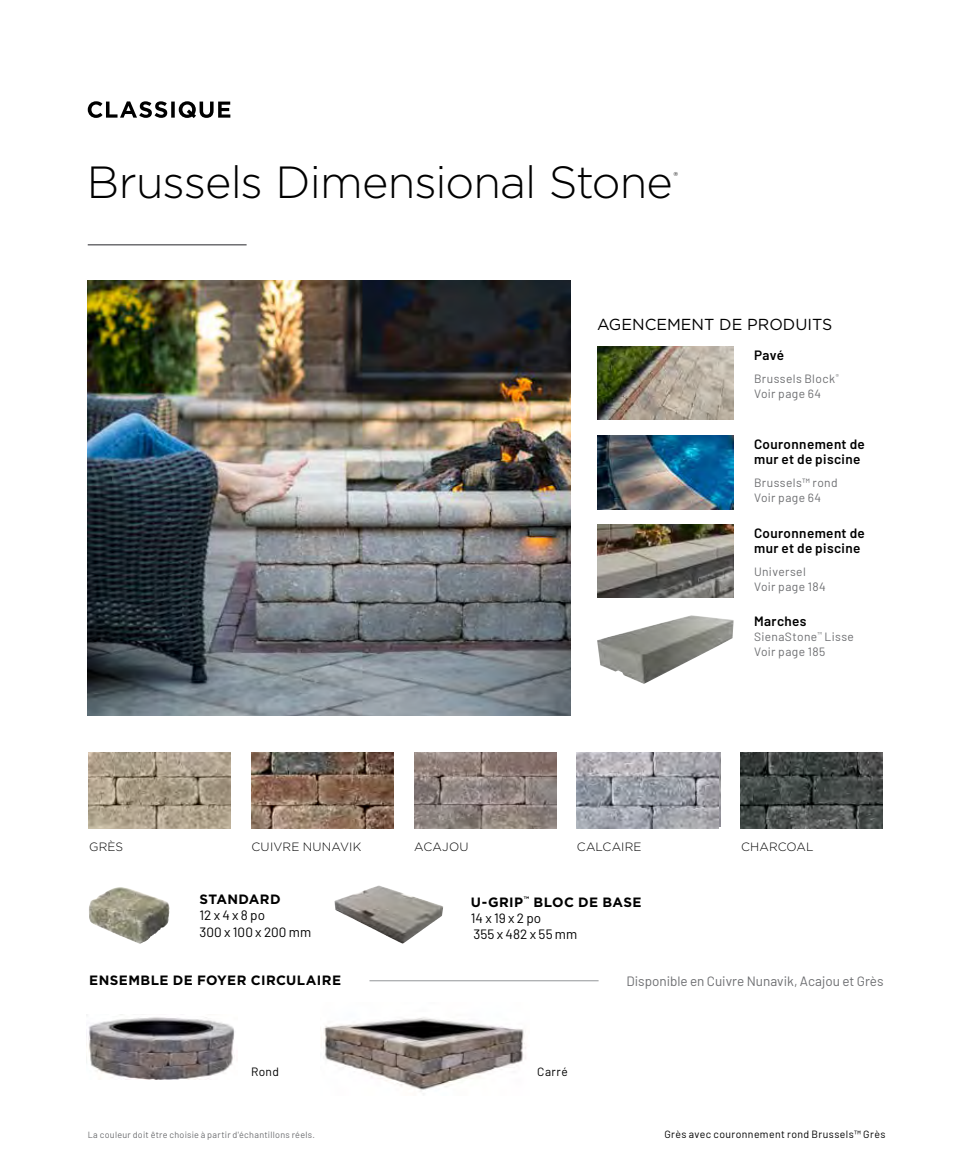
<style>
.page{position:relative;width:972px;height:1175px;background:#fff}
.page>*{position:absolute;margin:0;border:0;box-sizing:border-box;transform-origin:0 0}
.t1{font:300 45px "Gotham";letter-spacing:-.02em;color:#000}
.t2{font:15.9px "Gotham";color:#000}
.t3{font:600 13.5px/15px "Barlow";letter-spacing:.025em;color:#000}
.t4{font:700 13.5px "Gotham";letter-spacing:.03em;color:#000}
.t5{font:13.5px/16.2px "Barlow";letter-spacing:.005em;color:#000}
.t6{font:13.5px "Barlow";color:#6d6e71}
.t7{font:12px/15px "Barlow";letter-spacing:.035em;color:#6d6e71}
.t8{font:300 12px "Gotham";letter-spacing:.015em;color:#000}
.t9{font:12px "Barlow";letter-spacing:.035em;color:#000}
.t10{font:300 11.4px "Gotham";color:#000}
.t11{font:10.5px "Barlow";letter-spacing:.035em;color:#000}
.t12{font:9px "Barlow";letter-spacing:.035em;color:#6d6e71}
</style>
<div class="page">
<hr style="left:88px;top:244px;width:159px;height:1px;background:#6d6e71">
<img style="left:88px;top:280px;width:482px;height:436px">
<hr style="left:369px;top:980px;width:230px;height:1px;background:#939598">
<img style="left:334px;top:886px;width:43px;height:28px">
<img style="left:89px;top:887px;width:81px;height:56px">
<img style="left:321px;top:1017px;width:205px;height:75px">
<img style="left:86px;top:1014px;width:149px;height:65px">
<img style="left:741px;top:752px;width:142px;height:76px">
<img style="left:252px;top:752px;width:141px;height:76px">
<img style="left:577px;top:752px;width:142px;height:76px">
<img style="left:414px;top:752px;width:142px;height:76px">
<img style="left:89px;top:752px;width:142px;height:76px">
<img style="left:597px;top:436px;width:137px;height:73px">
<img style="left:597px;top:524px;width:137px;height:73px">
<img style="left:597px;top:346px;width:137px;height:74px">
<img style="left:602px;top:615px;width:89px;height:24px">
<svg style="left:88px;top:101px;width:142px;height:17px"></svg>
<h1 class="t1" style="left:87px;top:154px;width:588px">Brussels Dimensional Stone</h1>
<p class="t10" style="left:673px;top:168px;width:6px">®</p>
<h2 class="t2" style="left:597px;top:314px;width:237px">AGENCEMENT DE PRODUITS</h2>
<p class="t3" style="left:754px;top:346px;width:31px">Pavé</p>
<p class="t7" style="left:754px;top:370px;width:86px">Brussels Block<sup>®<br></sup>Voir page 64</p>
<p class="t3" style="left:754px;top:436px;width:112px">Couronnement de mur et de piscine</p>
<p class="t7" style="left:754px;top:474px;width:85px">Brussels™ rond<br>Voir page 64</p>
<p class="t3" style="left:754px;top:524px;width:112px">Couronnement de mur et de piscine</p>
<p class="t7" style="left:754px;top:563px;width:73px">Universel<br>Voir page 184</p>
<p class="t8" style="left:89px;top:839px;width:36px">GRÈS</p>
<p class="t8" style="left:252px;top:839px;width:111px">CUIVRE NUNAVIK</p>
<p class="t8" style="left:414px;top:839px;width:56px">ACAJOU</p>
<p class="t8" style="left:577px;top:839px;width:66px">CALCAIRE</p>
<p class="t4" style="left:200px;top:890px;width:83px">STANDARD</p>
<p class="t5" style="left:200px;top:906px;width:113px">12 x 4 x 8 po<br>300 x 100 x 200 mm</p>
<p class="t4" style="left:471px;top:893px;width:172px">U-GRIP<sup>™</sup> BLOC DE BASE</p>
<p class="t5" style="left:471px;top:909px;width:108px">14 x 19 x 2 po<br>355 x 482 x 55 mm</p>
<p class="t3" style="left:754px;top:613px;width:54px">Marches</p>
<p class="t7" style="left:754px;top:628px;width:101px">SienaStone<sup>™</sup> Lisse<br>Voir page 185</p>
<p class="t8" style="left:741px;top:839px;width:74px">CHARCOAL</p>
<p class="t4" style="left:89px;top:971px;width:253px">ENSEMBLE DE FOYER CIRCULAIRE</p>
<p class="t9" style="left:251px;top:1063px;width:29px">Rond</p>
<p class="t9" style="left:537px;top:1063px;width:32px">Carré</p>
<p class="t12" style="left:88px;top:1128px;width:229px">La couleur doit être choisie à partir d'échantillons réels.</p>
<p class="t6" style="left:626px;top:971px;width:259px">Disponible en Cuivre Nunavik, Acajou et Grès</p>
<p class="t11" style="left:664px;top:1127px;width:223px">Grès avec couronnement rond Brussels™ Grès</p>
</div>
